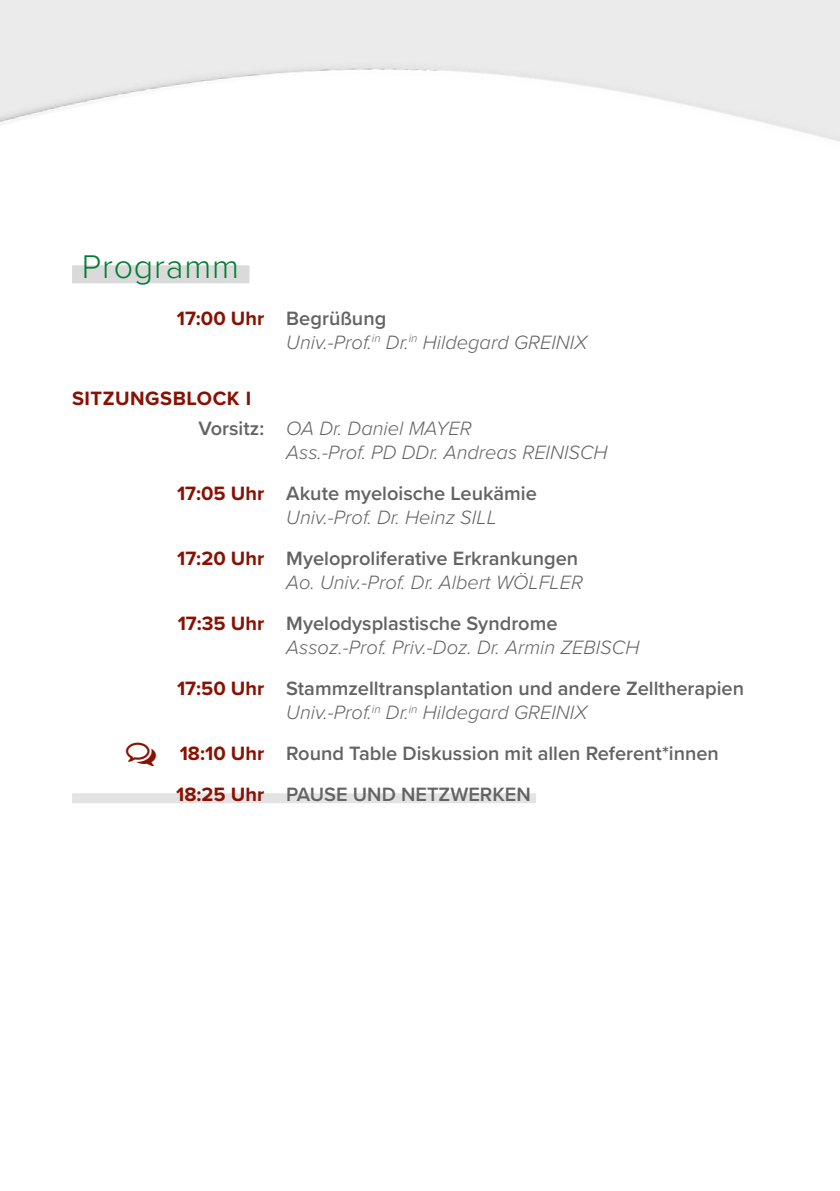
<style>
.page{position:relative;width:840px;height:1191px;background:#fff}
.page>*{position:absolute;margin:0;border:0;box-sizing:border-box;transform-origin:0 0}
.t1{font:300 34px "Proxima Nova";letter-spacing:.025em;color:#007d31}
.t2{font:600 20px/41px "Proxima Nova";color:#646363}
.t3{font:italic 300 20px/41px "Proxima Nova";color:#646363}
.s1{font-weight:700;font-style:normal;color:#8a1002}
.s2{font-weight:600;font-style:normal}
.s3{font-weight:300;font-style:italic}
.s4{font-weight:700;color:#8a1002}
</style>
<div class="page">
<div style="left:72px;top:265px;width:177px;height:18px;background:#dadada"></div>
<div style="left:72px;top:793px;width:463px;height:10px;background:#e3e3e3"></div>
<h1 class="t1" style="left:82px;top:242px;width:159px">Programm</h1>
<p class="t3" style="left:286px;top:305px;width:302px;line-height:24px;text-indent:-109px"><span class="s1">17:00 Uhr</span> <span class="s2">Begrüßung<br></span>Univ.-Prof.<sup>in</sup> Dr.<sup>in</sup> Hildegard GREINIX</p>
<p class="t3" style="left:198px;top:383px;width:274px;line-height:29.6px;text-indent:-126px"><span class="s1">SITZUNGSBLOCK I<br></span><span class="s2">Vorsitz:</span> OA Dr. Daniel MAYER</p>
<p class="t3" style="left:177px;top:431px;width:432px;text-indent:109px">Ass.-Prof. PD DDr. Andreas REINISCH<br><span class="s1">17:05 Uhr</span> <span class="s2">Akute myeloische Leukämie</span></p>
<p class="t2" style="left:177px;top:496px;width:402px;text-indent:109px"><span class="s3">Univ.-Prof. Dr. Heinz SILL<br></span><span class="s4">17:20 Uhr</span> Myeloproliferative Erkrankungen</p>
<p class="t3" style="left:177px;top:561px;width:407px;text-indent:109px">Ao. Univ.-Prof. Dr. Albert WÖLFLER<br><span class="s1">17:35 Uhr</span> <span class="s2">Myelodysplastische Syndrome</span></p>
<p class="t2" style="left:177px;top:626px;width:568px;text-align:center"><span class="s3">Assoz.-Prof. Priv.-Doz. Dr. Armin ZEBISCH<br></span><span class="s4">17:50 Uhr</span> Stammzelltransplantation und andere Zelltherapien</p>
<p class="t2" style="left:176px;top:691px;width:544px;text-indent:110px"><span class="s3">Univ.-Prof.</span><sup>in</sup> <span class="s3">Dr.</span><sup>in</sup> <span class="s3">Hildegard GREINIX<br></span><span class="s4">18:10 Uhr</span> Round Table Diskussion mit allen Referent*innen<br><span class="s4">18:25 Uhr</span> PAUSE UND NETZWERKEN</p>
</div>
